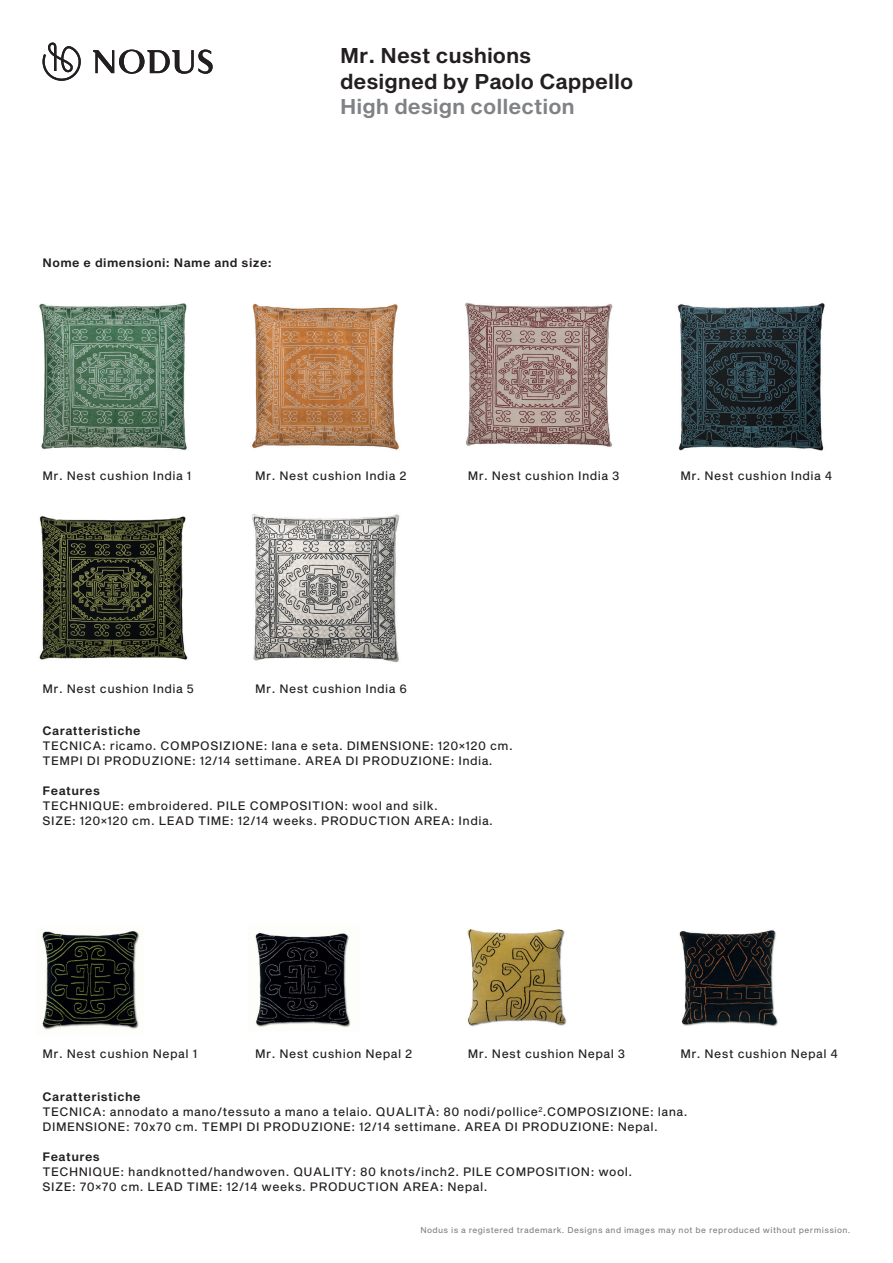
<style>
.page{position:relative;width:893px;height:1263px;background:#fff}
.page>*{position:absolute;margin:0;border:0;box-sizing:border-box;transform-origin:0 0}
.t1{font:21px/25.5px "Sequel Sans Semi Bold Body";color:#231f20}
.t2{font:21px "Sequel Sans Semi Bold Body";color:#808285}
.t3{font:12px/15px "Sequel Sans Roman Body";letter-spacing:.04em;color:#231f20}
.t4{font:12px "Sequel Sans Semi Bold Body";letter-spacing:.04em;color:#231f20}
.t5{font:8.25px "Sequel Sans Roman Body";letter-spacing:.05em;color:#808285}
</style>
<div class="page">
<svg style="left:43px;top:43px;width:38px;height:38px"></svg>
<svg style="left:93px;top:50px;width:120px;height:24px"></svg>
<img style="left:39px;top:303px;width:148px;height:147px">
<img style="left:39px;top:516px;width:149px;height:144px">
<img style="left:252px;top:303px;width:147px;height:147px">
<img style="left:252px;top:513px;width:148px;height:150px">
<img style="left:465px;top:302px;width:148px;height:145px">
<img style="left:677px;top:303px;width:148px;height:148px">
<img style="left:42px;top:931px;width:98px;height:99px">
<img style="left:255px;top:932px;width:96px;height:96px">
<img style="left:467px;top:929px;width:100px;height:97px">
<img style="left:679px;top:930px;width:99px;height:97px">
<p class="t4" style="left:43px;top:254px;width:231px">Nome e dimensioni: Name and size:</p>
<h1 class="t1" style="left:340px;top:44px;width:295px">Mr. Nest cushions designed by Paolo Cappello</h1>
<h1 class="t2" style="left:340px;top:92px;width:236px">High design collection</h1>
<p class="t3" style="left:43px;top:468px;width:150px">Mr. Nest cushion India 1</p>
<p class="t3" style="left:255px;top:468px;width:153px">Mr. Nest cushion India 2</p>
<p class="t3" style="left:468px;top:468px;width:153px">Mr. Nest cushion India 3</p>
<p class="t3" style="left:680px;top:468px;width:153px">Mr. Nest cushion India 4</p>
<p class="t3" style="left:43px;top:681px;width:153px">Mr. Nest cushion India 5</p>
<p class="t3" style="left:255px;top:681px;width:153px">Mr. Nest cushion India 6</p>
<p class="t4" style="left:43px;top:722px;width:100px">Caratteristiche</p>
<p class="t3" style="left:43px;top:739px;width:472px">TECNICA: ricamo. COMPOSIZIONE: lana e seta. DIMENSIONE: 120×120 cm.<br>TEMPI DI PRODUZIONE: 12/14 settimane. AREA DI PRODUZIONE: India.</p>
<p class="t4" style="left:43px;top:782px;width:59px">Features</p>
<p class="t3" style="left:43px;top:799px;width:452px">TECHNIQUE: embroidered. PILE COMPOSITION: wool and silk.<br>SIZE: 120×120 cm. LEAD TIME: 12/14 weeks. PRODUCTION AREA: India.</p>
<p class="t3" style="left:43px;top:1046px;width:156px">Mr. Nest cushion Nepal 1</p>
<p class="t4" style="left:43px;top:1088px;width:100px">Caratteristiche</p>
<p class="t3" style="left:43px;top:1104px;width:646px">TECNICA: annodato a mano/tessuto a mano a telaio. QUALITÀ: 80 nodi/pollice<sup>2</sup>.COMPOSIZIONE: lana.<br>DIMENSIONE: 70x70 cm. TEMPI DI PRODUZIONE: 12/14 settimane. AREA DI PRODUZIONE: Nepal.</p>
<p class="t4" style="left:43px;top:1148px;width:59px">Features</p>
<p class="t3" style="left:43px;top:1164px;width:591px">TECHNIQUE: handknotted/handwoven. QUALITY: 80 knots/inch2. PILE COMPOSITION: wool.<br>SIZE: 70×70 cm. LEAD TIME: 12/14 weeks. PRODUCTION AREA: Nepal.</p>
<p class="t3" style="left:255px;top:1046px;width:159px">Mr. Nest cushion Nepal 2</p>
<p class="t3" style="left:468px;top:1046px;width:159px">Mr. Nest cushion Nepal 3</p>
<p class="t3" style="left:680px;top:1046px;width:159px">Mr. Nest cushion Nepal 4</p>
<p class="t5" style="left:420px;top:1224px;width:432px">Nodus is a registered trademark. Designs and images may not be reproduced without permission.</p>
</div>
